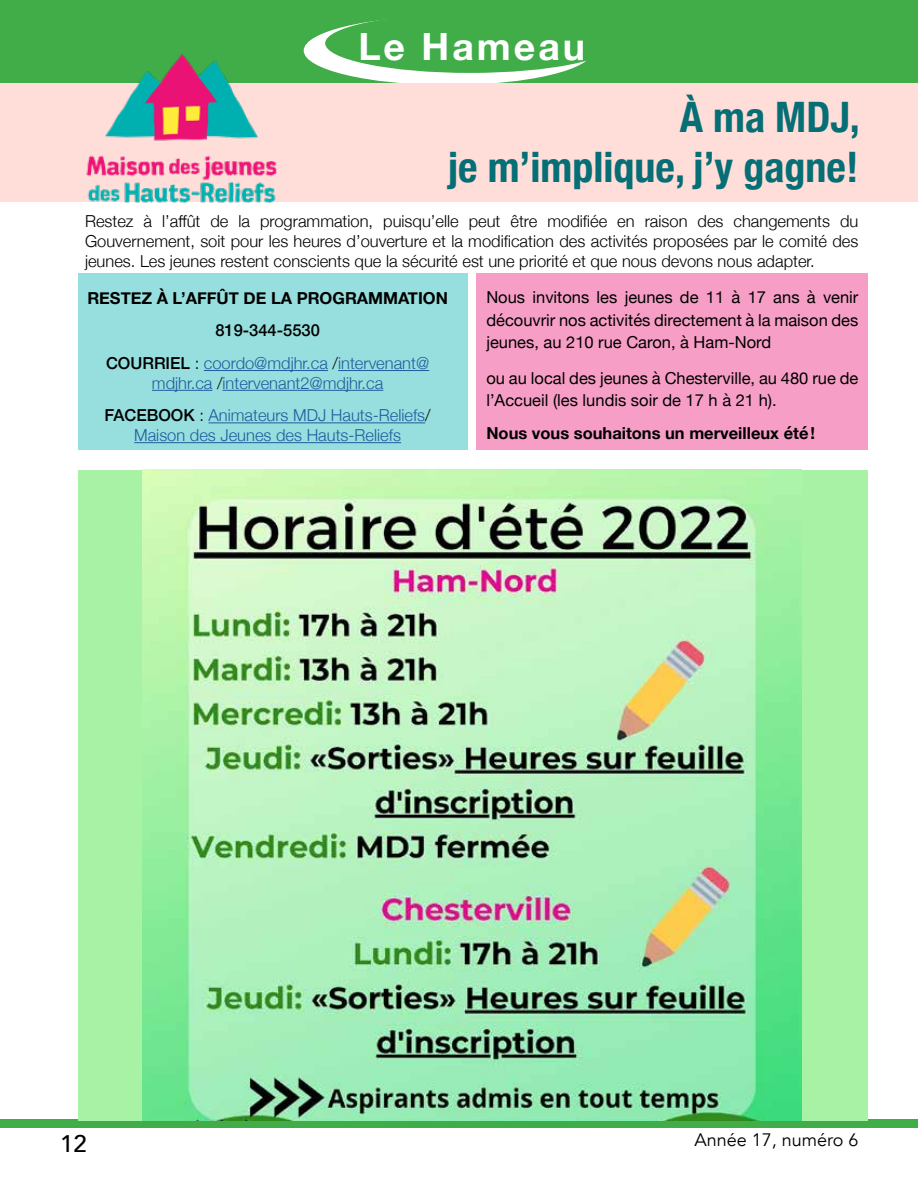
<style>
.page{position:relative;width:918px;height:1188px;background:#fff}
.page>*{position:absolute;margin:0;border:0;box-sizing:border-box;transform-origin:0 0}
.t1{font:700 condensed 42px/49.5px "Helvetica Neue";color:#066e75;text-align:right}
.t2{font:700 37.5px "Helvetica Neue";letter-spacing:.08em;color:#fff}
.t3{font:500 24px "Avenir";color:#000}
.t4{font:18px "Avenir";color:#000}
.t5{font:300 16.5px/19.8px "Helvetica Neue";color:#000;text-align:justify}
.t6{font:16.5px/22.5px "Helvetica Neue";color:#000;text-align:justify}
.t7{font:300 16.5px/32.5px "Helvetica Neue";color:#205d9e;text-align:center}
.t8{font:700 16.5px "Helvetica Neue";color:#000}
.s1{font-weight:500;color:#000}
.s2{color:#000}
</style>
<div class="page">
<div style="left:0;top:0;width:918px;height:83px;background:#40ad49"></div>
<div style="left:0;top:1119px;width:918px;height:9px;background:#40ad49"></div>
<div style="left:304px;top:16px;width:289px;height:69px;background:#fff;border-radius:50%"></div>
<div style="left:325px;top:14px;width:289px;height:59px;background:#40ad49;border-radius:50%"></div>
<div style="left:0;top:83px;width:918px;height:118px;background:#ffded9"></div>
<img style="left:78px;top:54px;width:206px;height:150px">
<div style="left:78px;top:273px;width:389px;height:177px;background:#97dede"></div>
<div style="left:476px;top:273px;width:391px;height:177px;background:#f69ec6"></div>
<hr style="left:204px;top:370px;width:124px;height:1px;background:#205d9e">
<hr style="left:338px;top:370px;width:91px;height:1px;background:#205d9e">
<hr style="left:152px;top:390px;width:60px;height:1px;background:#205d9e">
<hr style="left:223px;top:390px;width:160px;height:1px;background:#205d9e">
<hr style="left:209px;top:422px;width:216px;height:1px;background:#205d9e">
<hr style="left:134px;top:442px;width:267px;height:1px;background:#205d9e">
<div style="left:78px;top:470px;width:789px;height:650px;background:#a8f2a5"></div>
<img style="left:142px;top:470px;width:659px;height:650px">
<h2 class="t2" style="left:358px;top:17px;width:228px">Le Hameau</h2>
<h1 class="t1" style="left:448px;top:90px;width:413px">À ma MDJ,<br>je m’implique, j’y gagne!</h1>
<p class="t5" style="left:85px;top:210px;width:775px">Restez à l’affût de la programmation, puisqu’elle peut être modifiée en raison des changements du Gouvernement, soit pour les heures d’ouverture et la modification des activités proposées par le comité des jeunes. Les jeunes restent conscients que la sécurité est une priorité et que nous devons nous adapter.</p>
<p class="t8" style="left:87px;top:285px;width:362px">RESTEZ À L’AFFÛT DE LA PROGRAMMATION</p>
<p class="t7" style="left:106px;top:313px;width:325px"><span class="s1">819-344-5530<br>COURRIEL</span> <span class="s2">:</span> coordo@mdjhr.ca <span class="s2">/</span>intervenant@</p>
<p class="t7" style="left:105px;top:365px;width:328px">mdjhr.ca <span class="s2">/</span>intervenant2@mdjhr.ca<br><span class="s1">FACEBOOK</span> <span class="s2">:</span> Animateurs MDJ Hauts-Reliefs<span class="s2">/</span></p>
<p class="t7" style="left:134px;top:418px;width:268px">Maison des Jeunes des Hauts-Reliefs</p>
<p class="t6" style="left:486px;top:287px;width:374px">Nous invitons les jeunes de 11 à 17 ans à venir découvrir nos activités directement à la maison des jeunes, au 210 rue Caron, à Ham-Nord</p>
<p class="t6" style="left:486px;top:367px;width:374px">ou au local des jeunes à Chesterville, au 480 rue de l’Accueil (les lundis soir de 17 h à 21 h).</p>
<p class="t8" style="left:486px;top:420px;width:330px">Nous vous souhaitons un merveilleux été!</p>
<h3 class="t3" style="left:60px;top:1123px;width:28px">12</h3>
<p class="t4" style="left:694px;top:1130px;width:166px">Année 17, numéro 6</p>
</div>
